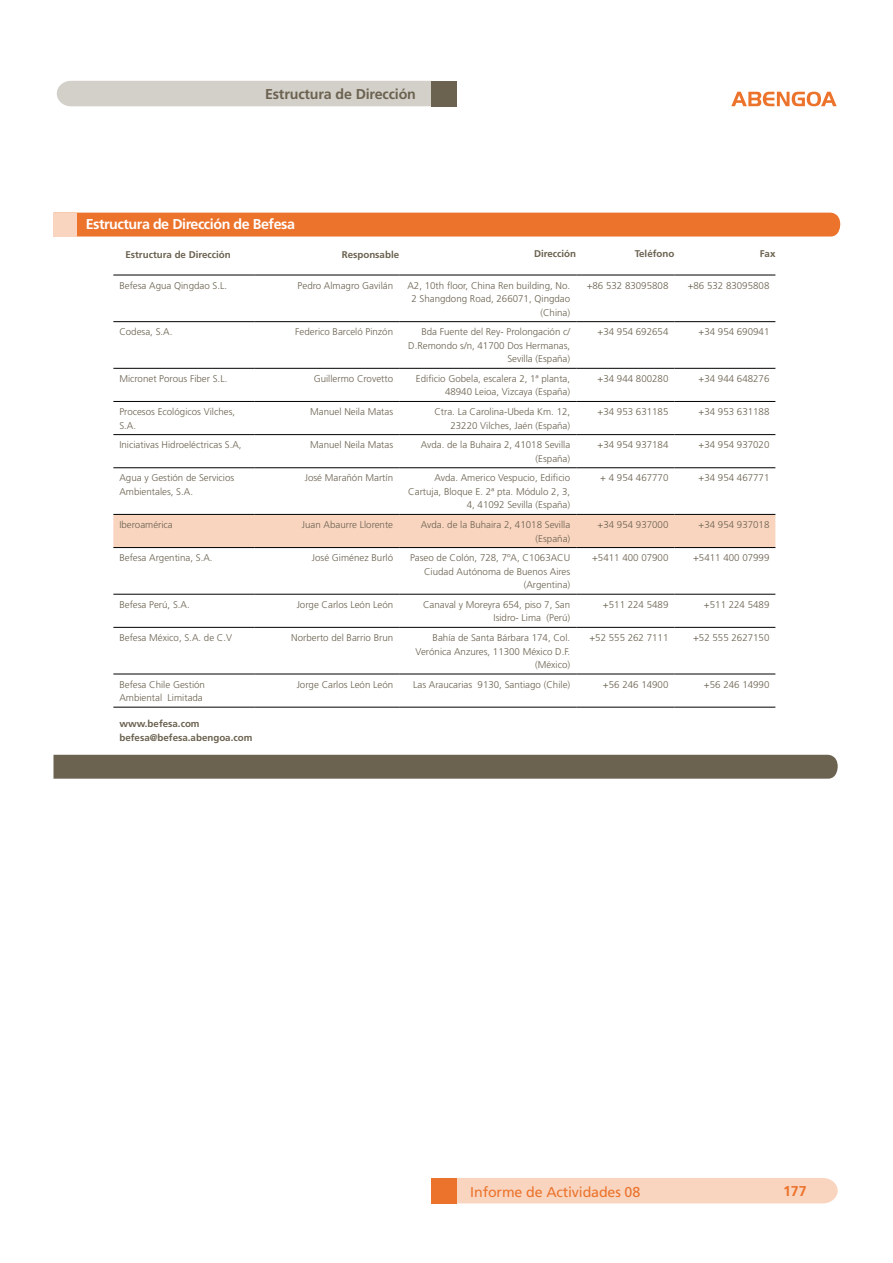
<style>
.page{position:relative;width:893px;height:1263px;background:#fff}
.page>*{position:absolute;margin:0;border:0;box-sizing:border-box;transform-origin:0 0}
.t1{font:700 14.25px "Frutiger";letter-spacing:-.03em;color:#fff}
.t2{font:14.25px "Frutiger";letter-spacing:-.01em;color:#ec732c}
.t3{font:700 14.25px "Frutiger";letter-spacing:-.01em;color:#6b6250}
.t4{font:700 14.25px "Frutiger";color:#ec732c}
.t5{font:300 9.75px/13.5px "Frutiger";color:#6b6250;text-align:right}
.t6{font:700 9.75px/13.5px "Frutiger";color:#6b6250}
</style>
<div class="page">
<svg style="left:731px;top:92px;width:106px;height:14px"></svg>
<div style="left:57px;top:81px;width:374px;height:25px;background:#d3d0ca"></div>
<div style="left:431px;top:81px;width:26px;height:25px;background:#6b6250"></div>
<div style="left:456px;top:1178px;width:382px;height:25px;background:#f9d5c0"></div>
<div style="left:431px;top:1178px;width:25px;height:25px;background:#ec732c"></div>
<div style="left:113px;top:515px;width:662px;height:32px;background:#f9d5c0"></div>
<hr style="left:113px;top:275px;width:142px;height:1px;background:#000">
<hr style="left:255px;top:275px;width:144px;height:1px;background:#000">
<hr style="left:399px;top:275px;width:177px;height:1px;background:#000">
<hr style="left:576px;top:275px;width:98px;height:1px;background:#000">
<hr style="left:674px;top:275px;width:101px;height:1px;background:#000">
<hr style="left:113px;top:321px;width:142px;height:1px;background:#000">
<hr style="left:255px;top:321px;width:144px;height:1px;background:#000">
<hr style="left:399px;top:321px;width:177px;height:1px;background:#000">
<hr style="left:576px;top:321px;width:98px;height:1px;background:#000">
<hr style="left:674px;top:321px;width:101px;height:1px;background:#000">
<hr style="left:113px;top:368px;width:142px;height:1px;background:#000">
<hr style="left:255px;top:368px;width:144px;height:1px;background:#000">
<hr style="left:399px;top:368px;width:177px;height:1px;background:#000">
<hr style="left:576px;top:368px;width:98px;height:1px;background:#000">
<hr style="left:674px;top:368px;width:101px;height:1px;background:#000">
<hr style="left:113px;top:401px;width:142px;height:1px;background:#000">
<hr style="left:255px;top:401px;width:144px;height:1px;background:#000">
<hr style="left:399px;top:401px;width:177px;height:1px;background:#000">
<hr style="left:576px;top:401px;width:98px;height:1px;background:#000">
<hr style="left:674px;top:401px;width:101px;height:1px;background:#000">
<hr style="left:113px;top:434px;width:142px;height:1px;background:#000">
<hr style="left:255px;top:434px;width:144px;height:1px;background:#000">
<hr style="left:399px;top:434px;width:177px;height:1px;background:#000">
<hr style="left:576px;top:434px;width:98px;height:1px;background:#000">
<hr style="left:674px;top:434px;width:101px;height:1px;background:#000">
<hr style="left:113px;top:467px;width:142px;height:1px;background:#000">
<hr style="left:255px;top:467px;width:144px;height:1px;background:#000">
<hr style="left:399px;top:467px;width:177px;height:1px;background:#000">
<hr style="left:576px;top:467px;width:98px;height:1px;background:#000">
<hr style="left:674px;top:467px;width:101px;height:1px;background:#000">
<hr style="left:113px;top:514px;width:142px;height:1px;background:#000">
<hr style="left:255px;top:514px;width:144px;height:1px;background:#000">
<hr style="left:399px;top:514px;width:177px;height:1px;background:#000">
<hr style="left:576px;top:514px;width:98px;height:1px;background:#000">
<hr style="left:674px;top:514px;width:101px;height:1px;background:#000">
<hr style="left:113px;top:547px;width:142px;height:1px;background:#000">
<hr style="left:255px;top:547px;width:144px;height:1px;background:#000">
<hr style="left:399px;top:547px;width:177px;height:1px;background:#000">
<hr style="left:576px;top:547px;width:98px;height:1px;background:#000">
<hr style="left:674px;top:547px;width:101px;height:1px;background:#000">
<hr style="left:113px;top:594px;width:142px;height:1px;background:#000">
<hr style="left:255px;top:594px;width:144px;height:1px;background:#000">
<hr style="left:399px;top:594px;width:177px;height:1px;background:#000">
<hr style="left:576px;top:594px;width:98px;height:1px;background:#000">
<hr style="left:674px;top:594px;width:101px;height:1px;background:#000">
<hr style="left:113px;top:627px;width:142px;height:1px;background:#000">
<hr style="left:255px;top:627px;width:144px;height:1px;background:#000">
<hr style="left:399px;top:627px;width:177px;height:1px;background:#000">
<hr style="left:576px;top:627px;width:98px;height:1px;background:#000">
<hr style="left:674px;top:627px;width:101px;height:1px;background:#000">
<hr style="left:113px;top:674px;width:142px;height:1px;background:#000">
<hr style="left:255px;top:674px;width:144px;height:1px;background:#000">
<hr style="left:399px;top:674px;width:177px;height:1px;background:#000">
<hr style="left:576px;top:674px;width:98px;height:1px;background:#000">
<hr style="left:674px;top:674px;width:101px;height:1px;background:#000">
<hr style="left:113px;top:707px;width:142px;height:1px;background:#000">
<hr style="left:255px;top:707px;width:144px;height:1px;background:#000">
<hr style="left:399px;top:707px;width:177px;height:1px;background:#000">
<hr style="left:576px;top:707px;width:98px;height:1px;background:#000">
<hr style="left:674px;top:707px;width:101px;height:1px;background:#000">
<div style="left:53px;top:755px;width:785px;height:24px;background:#6b6250"></div>
<div style="left:77px;top:213px;width:763px;height:24px;background:#ec732c"></div>
<div style="left:53px;top:213px;width:24px;height:24px;background:#f9d5c0"></div>
<h1 class="t3" style="left:265px;top:86px;width:152px">Estructura de Dirección</h1>
<h1 class="t1" style="left:86px;top:215px;width:211px">Estructura de Dirección de Befesa</h1>
<p class="t6" style="left:125px;top:248px;width:107px">Estructura de Dirección</p>
<p class="t6" style="left:342px;top:248px;width:59px">Responsable</p>
<p class="t6" style="left:534px;top:247px;width:44px">Dirección</p>
<p class="t6" style="left:635px;top:247px;width:41px">Teléfono</p>
<p class="t6" style="left:760px;top:247px;width:17px">Fax</p>
<p class="t5" style="left:119px;top:278px;width:109px">Befesa Agua Qingdao S.L.</p>
<p class="t5" style="left:298px;top:278px;width:97px">Pedro Almagro Gavilán</p>
<p class="t5" style="left:407px;top:278px;width:164px">A2, 10th floor, China Ren building, No.<br>2 Shangdong Road, 266071, Qingdao (China)</p>
<p class="t5" style="left:587px;top:278px;width:83px">+86 532 83095808</p>
<p class="t5" style="left:688px;top:278px;width:83px">+86 532 83095808</p>
<p class="t5" style="left:119px;top:325px;width:55px">Codesa, S.A.</p>
<p class="t5" style="left:295px;top:325px;width:99px">Federico Barceló Pinzón</p>
<p class="t5" style="left:408px;top:325px;width:164px">Bda Fuente del Rey- Prolongación c/<br>D.Remondo s/n, 41700 Dos Hermanas,<br>Sevilla (España)</p>
<p class="t5" style="left:597px;top:325px;width:72px">+34 954 692654</p>
<p class="t5" style="left:698px;top:325px;width:72px">+34 954 690941</p>
<p class="t5" style="left:119px;top:372px;width:109px">Micronet Porous Fiber S.L.</p>
<p class="t5" style="left:314px;top:372px;width:81px">Guillermo Crovetto</p>
<p class="t5" style="left:416px;top:372px;width:156px">Edificio Gobela, escalera 2, 1ª planta,<br>48940 Leioa, Vizcaya (España)</p>
<p class="t5" style="left:597px;top:372px;width:72px">+34 944 800280</p>
<p class="t5" style="left:698px;top:372px;width:72px">+34 944 648276</p>
<p class="t5" style="left:119px;top:405px;width:117px;text-align:left">Procesos Ecológicos Vilches,<br>S.A.</p>
<p class="t5" style="left:310px;top:405px;width:84px">Manuel Neila Matas</p>
<p class="t5" style="left:434px;top:405px;width:137px">Ctra. La Carolina-Ubeda Km. 12,<br>23220 Vilches, Jaén (España)</p>
<p class="t5" style="left:597px;top:405px;width:72px">+34 953 631185</p>
<p class="t5" style="left:698px;top:405px;width:72px">+34 953 631188</p>
<p class="t5" style="left:119px;top:438px;width:124px">Iniciativas Hidroeléctricas S.A,</p>
<p class="t5" style="left:310px;top:438px;width:84px">Manuel Neila Matas</p>
<p class="t5" style="left:421px;top:438px;width:151px">Avda. de la Buhaira 2, 41018 Sevilla (España)</p>
<p class="t5" style="left:597px;top:438px;width:72px">+34 954 937184</p>
<p class="t5" style="left:698px;top:438px;width:72px">+34 954 937020</p>
<p class="t5" style="left:119px;top:471px;width:116px;text-align:left">Agua y Gestión de Servicios<br>Ambientales, S.A.</p>
<p class="t5" style="left:305px;top:471px;width:90px">José Marañón Martín</p>
<p class="t5" style="left:408px;top:471px;width:163px">Avda. Americo Vespucio, Edificio<br>Cartuja, Bloque E. 2ª pta. Módulo 2, 3,<br>4, 41092 Sevilla (España)</p>
<p class="t5" style="left:600px;top:471px;width:70px">+ 4 954 467770</p>
<p class="t5" style="left:698px;top:471px;width:72px">+34 954 467771</p>
<p class="t5" style="left:119px;top:518px;width:55px">Iberoamérica</p>
<p class="t5" style="left:302px;top:518px;width:93px">Juan Abaurre Llorente</p>
<p class="t5" style="left:421px;top:518px;width:151px">Avda. de la Buhaira 2, 41018 Sevilla (España)</p>
<p class="t5" style="left:597px;top:518px;width:72px">+34 954 937000</p>
<p class="t5" style="left:698px;top:518px;width:72px">+34 954 937018</p>
<p class="t5" style="left:119px;top:551px;width:95px">Befesa Argentina, S.A.</p>
<p class="t5" style="left:312px;top:551px;width:83px">José Giménez Burló</p>
<p class="t5" style="left:410px;top:551px;width:162px">Paseo de Colón, 728, 7ºA, C1063ACU<br>Ciudad Autónoma de Buenos Aires (Argentina)</p>
<p class="t5" style="left:592px;top:551px;width:78px">+5411 400 07900</p>
<p class="t5" style="left:693px;top:551px;width:78px">+5411 400 07999</p>
<p class="t5" style="left:119px;top:598px;width:72px">Befesa Perú, S.A.</p>
<p class="t5" style="left:297px;top:598px;width:98px">Jorge Carlos León León</p>
<p class="t5" style="left:423px;top:598px;width:149px">Canaval y Moreyra 654, piso 7, San<br>Isidro- Lima (Perú)</p>
<p class="t5" style="left:603px;top:598px;width:67px">+511 224 5489</p>
<p class="t5" style="left:704px;top:598px;width:67px">+511 224 5489</p>
<p class="t5" style="left:119px;top:631px;width:114px">Befesa México, S.A. de C.V</p>
<p class="t5" style="left:291px;top:631px;width:103px">Norberto del Barrio Brun</p>
<p class="t5" style="left:416px;top:631px;width:156px">Bahía de Santa Bárbara 174, Col.<br>Verónica Anzures, 11300 México D.F. (México)</p>
<p class="t5" style="left:589px;top:631px;width:81px">+52 555 262 7111</p>
<p class="t5" style="left:693px;top:631px;width:78px">+52 555 2627150</p>
<p class="t5" style="left:119px;top:677px;width:87px;text-align:left">Befesa Chile Gestión<br>Ambiental Limitada</p>
<p class="t5" style="left:297px;top:677px;width:98px">Jorge Carlos León León</p>
<p class="t5" style="left:413px;top:677px;width:159px">Las Araucarias 9130, Santiago (Chile)</p>
<p class="t5" style="left:603px;top:677px;width:67px">+56 246 14900</p>
<p class="t5" style="left:704px;top:677px;width:67px">+56 246 14990</p>
<p class="t6" style="left:119px;top:717px;width:134px">www.befesa.com befesa@befesa.abengoa.com</p>
<h1 class="t2" style="left:470px;top:1183px;width:172px">Informe de Actividades 08</h1>
<h1 class="t4" style="left:783px;top:1183px;width:25px">177</h1>
</div>
